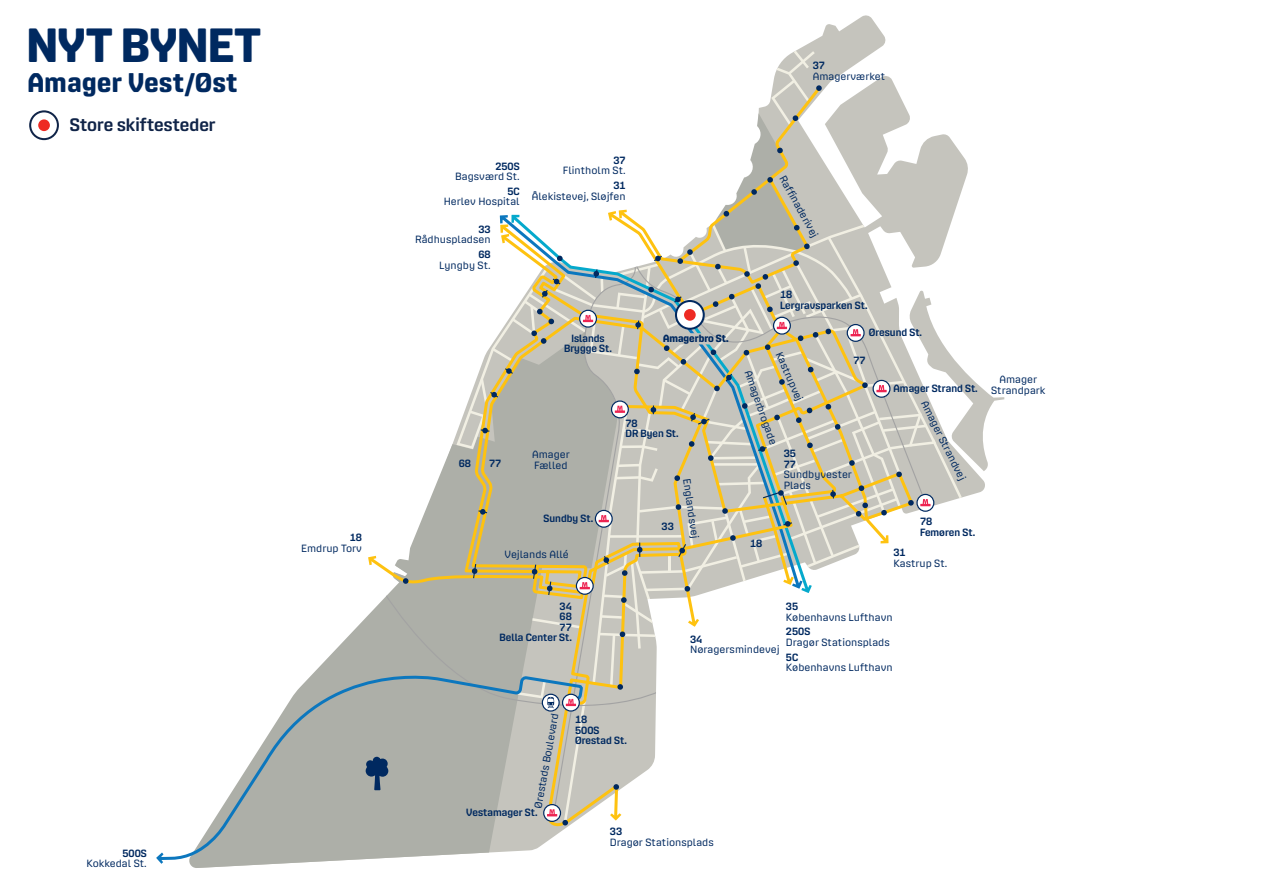
<style>
.page{position:relative;width:1263px;height:893px;background:#fff}
.page>*{position:absolute;margin:0;border:0;box-sizing:border-box;transform-origin:0 0}
.t1{font:700 48px "At B Print";color:#002960}
.t2{font:700 27px "At B Print";letter-spacing:.02em;color:#002960}
.t3{font:500 18px "At B Print";color:#102448}
.t4{font:10.5px/10.5px "At B Print";color:#002960}
.t5{font:500 10.5px/10.5px "At B Print";color:#002960}
.t6{font:700 10.5px "At B Print";color:#002960}
</style>
<div class="page">
<svg style="left:189px;top:617px;width:177px;height:251px"></svg>
<svg style="left:163px;top:658px;width:406px;height:204px"></svg>
<svg style="left:156px;top:852px;width:7px;height:12px"></svg>
<svg style="left:366px;top:51px;width:638px;height:775px"></svg>
<svg style="left:29px;top:110px;width:30px;height:30px"></svg>
<div style="left:38px;top:119px;width:12px;height:12px;background:#ee2a23;border-radius:50%"></div>
<h1 class="t1" style="left:27px;top:18px;width:236px">NYT BYNET</h1>
<h2 class="t2" style="left:28px;top:67px;width:211px">Amager Vest/Øst</h2>
<h3 class="t3" style="left:70px;top:114px;width:147px">Store skiftesteder</h3>
<p class="t5" style="left:122px;top:847px;width:26px">500S</p>
<p class="t4" style="left:86px;top:858px;width:62px">Kokkedal St.</p>
<p class="t5" style="left:350px;top:532px;width:14px">18</p>
<p class="t4" style="left:301px;top:542px;width:62px">Emdrup Torv</p>
<p class="t5" style="left:813px;top:60px;width:14px">37</p>
<p class="t4" style="left:813px;top:71px;width:74px">Amagerværket</p>
<p class="t5" style="left:495px;top:160px;width:26px">250S</p>
<p class="t4" style="left:455px;top:171px;width:66px">Bagsværd St.</p>
<p class="t5" style="left:507px;top:186px;width:14px">5C</p>
<p class="t4" style="left:444px;top:196px;width:77px">Herlev Hospital</p>
<p class="t5" style="left:478px;top:224px;width:14px">33</p>
<p class="t4" style="left:415px;top:234px;width:77px">Rådhuspladsen</p>
<p class="t5" style="left:478px;top:249px;width:14px">68</p>
<p class="t4" style="left:439px;top:259px;width:53px">Lyngby St.</p>
<p class="t5" style="left:613px;top:155px;width:14px">37</p>
<p class="t4" style="left:563px;top:165px;width:64px">Flintholm St.</p>
<p class="t5" style="left:613px;top:180px;width:14px">31</p>
<p class="t4" style="left:532px;top:191px;width:95px">Ålekistevej, Sløjfen</p>
<p class="t5" style="left:564px;top:332px;width:49px;text-align:center">Islands<br>Brygge St.</p>
<p class="t6" style="left:663px;top:332px;width:67px">Amagerbro St.</p>
<p class="t5" style="left:459px;top:458px;width:14px">68</p>
<p class="t5" style="left:489px;top:458px;width:14px">77</p>
<p class="t4" style="left:532px;top:449px;width:39px">Amager<br>Fælled</p>
<p class="t5" style="left:544px;top:513px;width:51px">Sundby St.</p>
<p class="t5" style="left:625px;top:417px;width:55px">78<br>DR Byen St.</p>
<p class="t5" style="left:661px;top:521px;width:14px">33</p>
<p class="t4" style="left:692px;top:478px;width:61px;rotate:82deg">Englandsvej</p>
<p class="t4" style="left:504px;top:549px;width:66px">Vejlands Allé</p>
<p class="t4" style="left:787px;top:174px;width:70px;rotate:61deg">Raffinaderivej</p>
<p class="t5" style="left:780px;top:289px;width:89px">18<br>Lergravsparken St.</p>
<p class="t5" style="left:869px;top:327px;width:55px">Øresund St.</p>
<p class="t4" style="left:784px;top:350px;width:54px;rotate:66deg">Kastrupvej</p>
<p class="t4" style="left:753px;top:369px;width:80px;rotate:71deg">Amagerbrogade</p>
<p class="t5" style="left:853px;top:355px;width:14px">77</p>
<p class="t5" style="left:750px;top:537px;width:14px">18</p>
<p class="t5" style="left:784px;top:448px;width:14px">35<br>77</p>
<p class="t4" style="left:784px;top:469px;width:70px">Sundbyvester<br>Plads</p>
<p class="t5" style="left:894px;top:383px;width:86px">Amager Strand St.</p>
<p class="t4" style="left:929px;top:399px;width:89px;rotate:64deg">Amager Strandvej</p>
<p class="t5" style="left:920px;top:516px;width:57px">78<br>Femøren St.</p>
<p class="t5" style="left:893px;top:547px;width:14px">31</p>
<p class="t4" style="left:893px;top:557px;width:55px">Kastrup St.</p>
<p class="t5" style="left:500px;top:600px;width:74px;text-align:right">34<br>68<br>77<br>Bella Center St.</p>
<p class="t5" style="left:786px;top:601px;width:14px">35</p>
<p class="t4" style="left:786px;top:611px;width:108px">Københavns Lufthavn</p>
<p class="t5" style="left:786px;top:626px;width:26px">250S</p>
<p class="t4" style="left:786px;top:637px;width:105px">Dragør Stationsplads</p>
<p class="t5" style="left:786px;top:651px;width:14px">5C</p>
<p class="t4" style="left:786px;top:662px;width:108px">Københavns Lufthavn</p>
<p class="t5" style="left:690px;top:633px;width:14px">34</p>
<p class="t4" style="left:690px;top:644px;width:91px">Nøragersmindevej</p>
<p class="t4" style="left:991px;top:374px;width:56px;text-align:center">Amager<br>Strandpark</p>
<p class="t4" style="left:533px;top:807px;width:98px;rotate:-80deg">Ørestads Boulevard</p>
<p class="t5" style="left:466px;top:807px;width:73px">Vestamager St.</p>
<p class="t5" style="left:575px;top:714px;width:53px">18<br>500S<br>Ørestad St.</p>
<p class="t5" style="left:610px;top:826px;width:14px">33</p>
<p class="t4" style="left:610px;top:836px;width:105px">Dragør Stationsplads</p>
</div>
